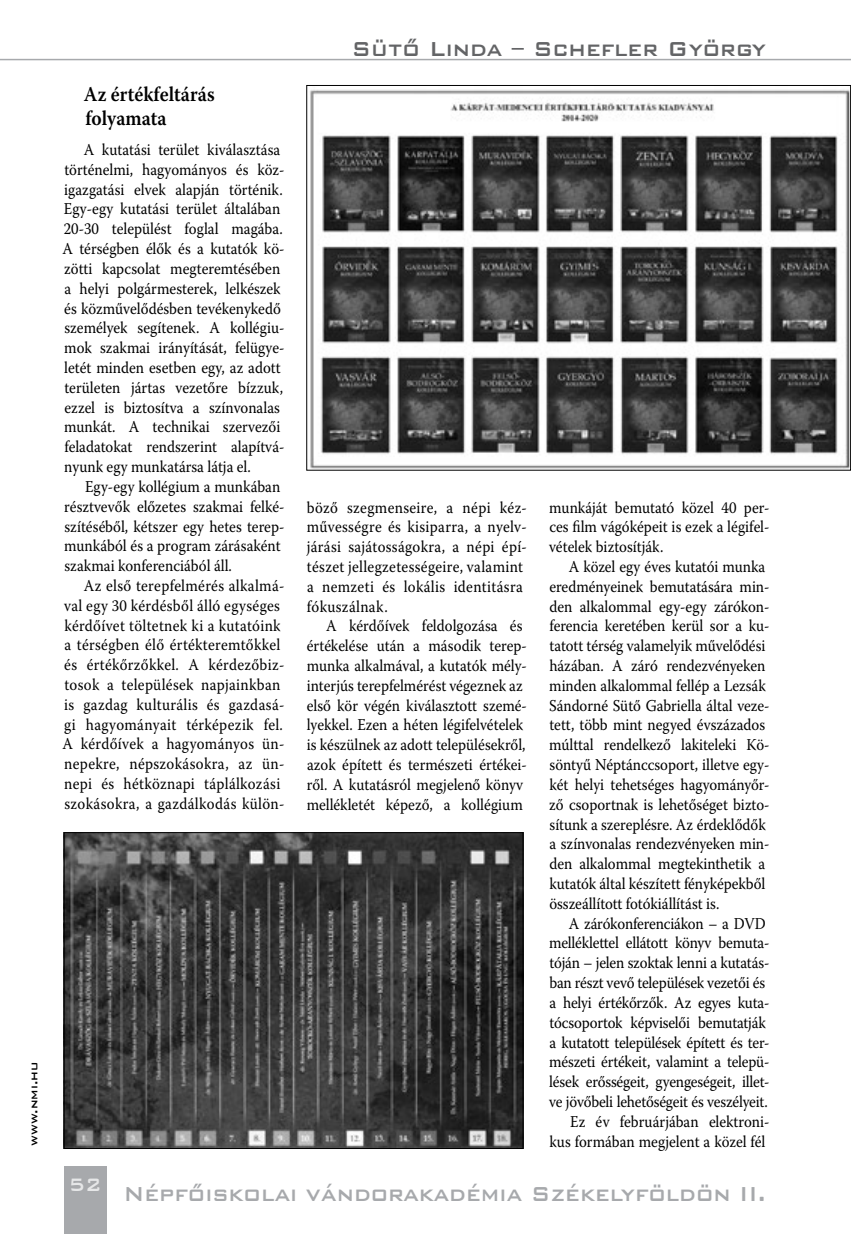
<style>
.page{position:relative;width:851px;height:1234px;background:#fff}
.page>*{position:absolute;margin:0;border:0;box-sizing:border-box;transform-origin:0 0}
.t1{font:27px "Bank Gothic Md PFL Normal";color:#a7a9ac;scale:.9 1}
.t2{font:27px "Bank Gothic Md PFL Normal";color:#636466;scale:.9 1}
.t3{font:24px "Bank Gothic Md PFL Normal";color:#e6e7e8;scale:.9 1}
.t4{font:600 21px/24px "Warnock Pro";color:#000;scale:.9 1}
.t5{font:16.5px/19.8px "Warnock Pro";color:#000;scale:.9 1}
.t6{font:16.5px/19.8px "Warnock Pro";letter-spacing:.02em;color:#000;scale:.9 1}
.t7{font:13.5px "Bank Gothic Md PFL Normal";color:#000}
</style>
<div class="page">
<div style="left:64px;top:1165px;width:42px;height:68px;background:#a7a9ac"></div>
<hr style="left:0;top:59px;width:850px;height:1px;background:#a7a9ac">
<img style="left:310px;top:89px;width:538px;height:379px">
<img style="left:66px;top:834px;width:455px;height:312px">
<div style="left:64px;top:832px;width:459px;height:316px;border:1px solid #000"></div>
<p class="t7" style="left:26px;top:1145px;width:85px;rotate:-90deg">www.nmi.hu</p>
<p class="t4" style="left:84px;top:81px;width:147px">Az értékfeltárás folyamata</p>
<p class="t5" style="left:62px;top:139px;width:248px;text-indent:21px">A kutatási terület kiválasztása történelmi, hagyományos és köz&shy;igazgatási elvek alapján történik.<br>Egy-egy kutatási terület általában 20-30 települést foglal magába.<br>A térségben élők és a kutatók kö&shy;zötti kapcsolat megteremtésében a helyi polgármesterek, lelkészek és közművelődésben tevékenykedő személyek segítenek. A kollégiu&shy;mok szakmai irányítását, felügye&shy;letét minden esetben egy, az adott területen jártas vezetőre bízzuk, ezzel is biztosítva a színvonalas munkát. A technikai szervezői feladatokat rendszerint alapítvá&shy;nyunk egy munkatársa látja el.</p>
<p class="t5" style="left:64px;top:476px;width:246px;text-indent:21px">Egy-egy kollégium a munkában résztvevők előzetes szakmai felké&shy;szítéséből, kétszer egy hetes terep&shy;munkából és a program zárásaként szakmai konferenciából áll.</p>
<p class="t6" style="left:62px;top:575px;width:248px;text-indent:21px">Az első terepfelmérés alkalmá&shy;val egy 30 kérdésből álló egységes kérdőívet töltetnek ki a kutatóink a térségben élő értékteremtőkkel és értékőrzőkkel. A kérdezőbiz&shy;tosok a települések napjainkban is gazdag kulturális és gazdasá&shy;gi hagyományait térképezik fel.<br>A kérdőívek a hagyományos ün&shy;nepekre, népszokásokra, az ün&shy;nepi és hétköznapi táplálkozási szokásokra, a gazdálkodás külön-</p>
<h1 class="t2" style="left:351px;top:34px;width:461px">Sütő Linda – Schefler György</h1>
<p class="t6" style="left:307px;top:497px;width:246px">böző szegmenseire, a népi kéz&shy;művességre és kisiparra, a nyelv&shy;járási sajátosságokra, a népi épí&shy;tészet jellegzetességeire, valamint a nemzeti és lokális identitásra fókuszálnak.</p>
<p class="t5" style="left:307px;top:615px;width:246px;text-indent:20px">A kérdőívek feldolgozása és értékelése után a második terep&shy;munka alkalmával, a kutatók mély&shy;interjús terepfelmérést végeznek az első kör végén kiválasztott szemé&shy;lyekkel. Ezen a héten légifelvételek is készülnek az adott településekről, azok épített és természeti értékei&shy;ről. A kutatásról megjelenő könyv mellékletét képező, a kollégium</p>
<p class="t5" style="left:549px;top:497px;width:246px;text-align:justify">munkáját bemutató közel 40 per&shy;ces film vágóképeit is ezek a légifel&shy;vételek biztosítják.</p>
<p class="t5" style="left:549px;top:556px;width:246px;text-indent:20px">A közel egy éves kutatói munka eredményeinek bemutatására min&shy;den alkalommal egy-egy zárókon&shy;ferencia keretében kerül sor a ku&shy;tatott térség valamelyik művelődési házában. A záró rendezvényeken minden alkalommal fellép a Lezsák Sándorné Sütő Gabriella által veze&shy;tett, több mint negyed évszázados múlttal rendelkező lakiteleki Kö&shy;söntyű Néptánccsoport, illetve egy&shy;két helyi tehetséges hagyományőr&shy;ző csoportnak is lehetőséget bizto&shy;sítunk a szereplésre. Az érdeklődők a színvonalas rendezvényeken min&shy;den alkalommal megtekinthetik a kutatók által készített fényképekből összeállított fotókiállítást is.</p>
<p class="t5" style="left:549px;top:912px;width:246px;text-align:right">A zárókonferenciákon – a DVD melléklettel ellátott könyv bemuta&shy;tóján – jelen szoktak lenni a kutatás&shy;ban részt vevő települések vezetői és a helyi értékőrzők. Az egyes kuta&shy;tócsoportok képviselői bemutatják a kutatott települések épített és ter&shy;mészeti értékeit, valamint a telepü&shy;lések erősségeit, gyengeségeit, illet&shy;ve jövőbeli lehetőségeit és veszélyeit.<br>Ez év februárjában elektroni&shy;kus formában megjelent a közel fél</p>
<h2 class="t3" style="left:68px;top:1171px;width:39px">52</h2>
<h1 class="t1" style="left:123px;top:1178px;width:715px">Népfőiskolai vándorakadémia Székelyföldön II.</h1>
</div>
